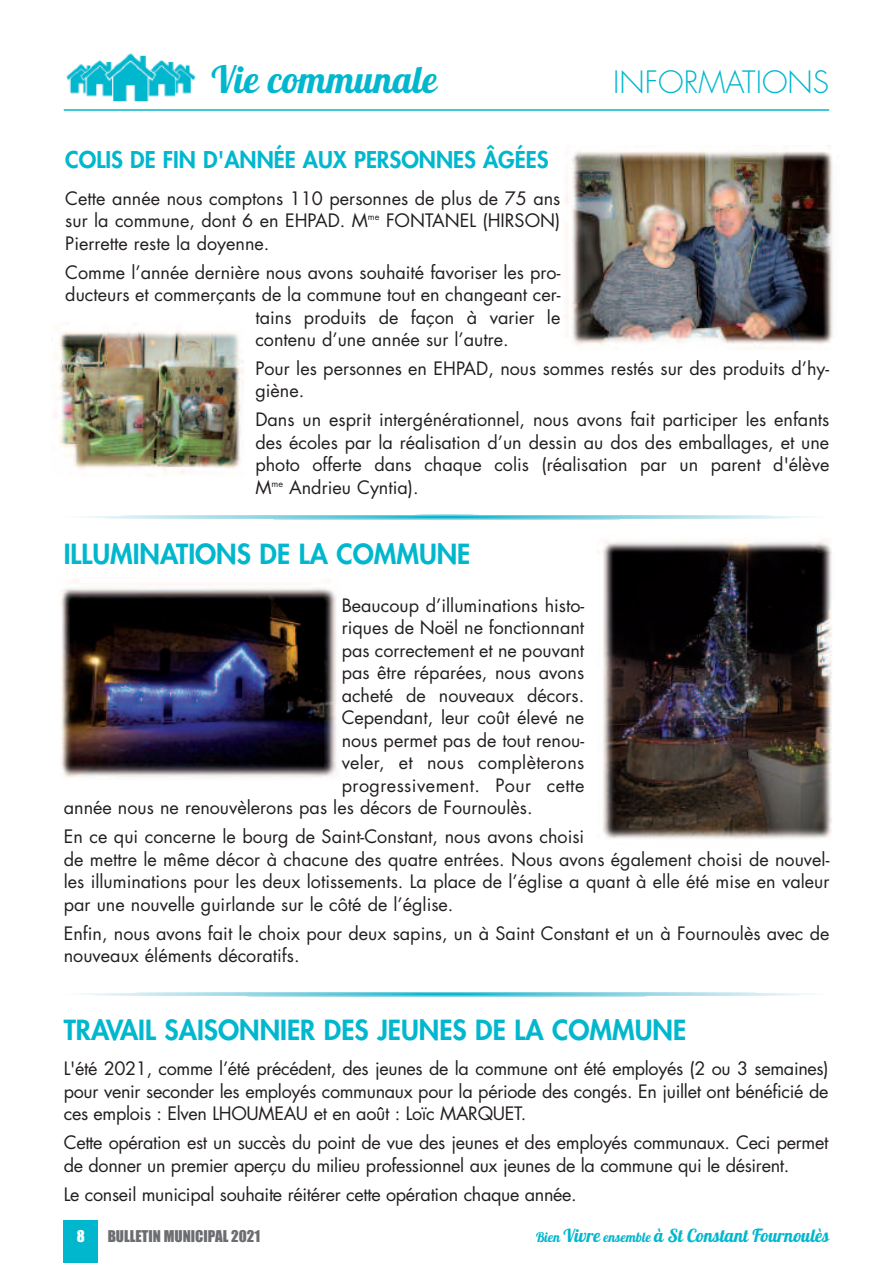
<style>
.page{position:relative;width:893px;height:1263px;background:#fff}
.page>*{position:absolute;margin:0;border:0;box-sizing:border-box;transform-origin:0 0}
.t1{font:37.5px "Lobster 1.4";color:#00b7ce}
.t2{font:300 30px "Futura";color:#00b7ce}
.t3{font:800 27px "Futura";color:#00b7ce}
.t4{font:800 22.5px "Futura";color:#00b7ce}
.t5{font:18px/22.5px "Futura";color:#231f20;text-align:justify}
.t6{font:18px/22.5px "Futura";letter-spacing:-.02em;color:#231f20}
.t7{font:18px "Lobster 1.4";color:#00b7ce}
.t8{font:18px "Futura";letter-spacing:.025em;color:#231f20}
.t9{font:15px "Impact";color:#6c6d70}
.t10{font:15px "Impact";color:#fff}
.s1{font-size:13.5px}
</style>
<div class="page">
<div style="left:64px;top:1220px;width:34px;height:43px;background:#00b7ce"></div>
<hr style="left:64px;top:109px;width:765px;height:2px;background:#00b7ce">
<img style="left:66px;top:53px;width:130px;height:49px">
<img style="left:565px;top:146px;width:268px;height:203px">
<img style="left:51px;top:327px;width:193px;height:150px">
<svg style="left:81px;top:515px;width:731px;height:4px;background:#94d9e5"></svg>
<svg style="left:81px;top:992px;width:731px;height:4px;background:#95d9e5"></svg>
<img style="left:61px;top:580px;width:275px;height:198px">
<img style="left:603px;top:540px;width:229px;height:299px">
<h1 class="t1" style="left:212px;top:56px;width:227px">Vie communale</h1>
<h2 class="t2" style="left:613px;top:68px;width:217px">INFORMATIONS</h2>
<p class="t4" style="left:65px;top:149px;width:485px">COLIS DE FIN D'ANNÉE AUX PERSONNES ÂGÉES</p>
<p class="t5" style="left:65px;top:188px;width:497px">Cette année nous comptons 110 personnes de plus de 75 ans sur la commune, dont 6 en EHPAD. M<sup>me</sup> FONTANEL (HIRSON)<br>Pierrette reste la doyenne.</p>
<p class="t5" style="left:65px;top:262px;width:497px">Comme l’année dernière nous avons souhaité favoriser les pro-</p>
<p class="t5" style="left:65px;top:285px;width:497px">ducteurs et commerçants de la commune tout en changeant cer-</p>
<p class="t5" style="left:255px;top:307px;width:306px">tains produits de façon à varier le</p>
<p class="t5" style="left:255px;top:330px;width:255px">contenu d’une année sur l’autre.</p>
<p class="t5" style="left:255px;top:359px;width:575px">Pour les personnes en EHPAD, nous sommes restés sur des produits d’hy&shy;giène.</p>
<p class="t5" style="left:255px;top:410px;width:575px">Dans un esprit intergénérationnel, nous avons fait participer les enfants des écoles par la réalisation d’un dessin au dos des emballages, et une photo offerte dans chaque colis (réalisation par un parent d'élève M<sup>me</sup> Andrieu Cyntia).</p>
<h3 class="t3" style="left:64px;top:541px;width:408px">ILLUMINATIONS DE LA COMMUNE</h3>
<p class="t5" style="left:342px;top:595px;width:244px">Beaucoup d’illuminations histo-</p>
<p class="t5" style="left:342px;top:618px;width:244px">riques de Noël ne fonctionnant</p>
<p class="t5" style="left:342px;top:640px;width:244px">pas correctement et ne pouvant</p>
<p class="t5" style="left:342px;top:663px;width:244px">pas être réparées, nous avons</p>
<p class="t5" style="left:342px;top:685px;width:244px">acheté de nouveaux décors.</p>
<p class="t5" style="left:342px;top:708px;width:244px">Cependant, leur coût élevé ne</p>
<p class="t5" style="left:342px;top:730px;width:244px">nous permet pas de tout renou-</p>
<p class="t5" style="left:342px;top:753px;width:244px">veler, et nous complèterons</p>
<p class="t8" style="left:342px;top:777px;width:244px">progressivement. Pour cette</p>
<p class="t5" style="left:64px;top:798px;width:470px">année nous ne renouvèlerons pas les décors de Fournoulès.</p>
<p class="t5" style="left:64px;top:827px;width:767px;text-align:left">En ce qui concerne le bourg de Saint-Constant, nous avons choisi<br>de mettre le même décor à chacune des quatre entrées. Nous avons également choisi de nouvel&shy;les illuminations pour les deux lotissements. La place de l’église a quant à elle été mise en valeur par une nouvelle guirlande sur le côté de l’église.</p>
<p class="t5" style="left:64px;top:923px;width:767px">Enfin, nous avons fait le choix pour deux sapins, un à Saint Constant et un à Fournoulès avec de nouveaux éléments décoratifs.</p>
<h3 class="t3" style="left:64px;top:1017px;width:624px">TRAVAIL SAISONNIER DES JEUNES DE LA COMMUNE</h3>
<p class="t5" style="left:64px;top:1059px;width:766px">L'été 2021, comme l’été précédent, des jeunes de la commune ont été employés (2 ou 3 semaines) pour venir seconder les employés communaux pour la période des congés. En juillet ont bénéficié de ces emplois : Elven LHOUMEAU et en août : Loïc MARQUET.</p>
<p class="t6" style="left:64px;top:1133px;width:766px">Cette opération est un succès du point de vue des jeunes et des employés communaux. Ceci permet de donner un premier aperçu du milieu professionnel aux jeunes de la commune qui le désirent.</p>
<p class="t6" style="left:64px;top:1184px;width:514px">Le conseil municipal souhaite réitérer cette opération chaque année.</p>
<p class="t10" style="left:77px;top:1228px;width:10px">8</p>
<p class="t9" style="left:108px;top:1228px;width:154px">BULLETIN MUNICIPAL 2021</p>
<p class="t7" style="left:536px;top:1224px;width:295px"><span class="s1">Bien</span> Vivre <span class="s1">ensemble</span> à St Constant Fournoulès</p>
</div>
